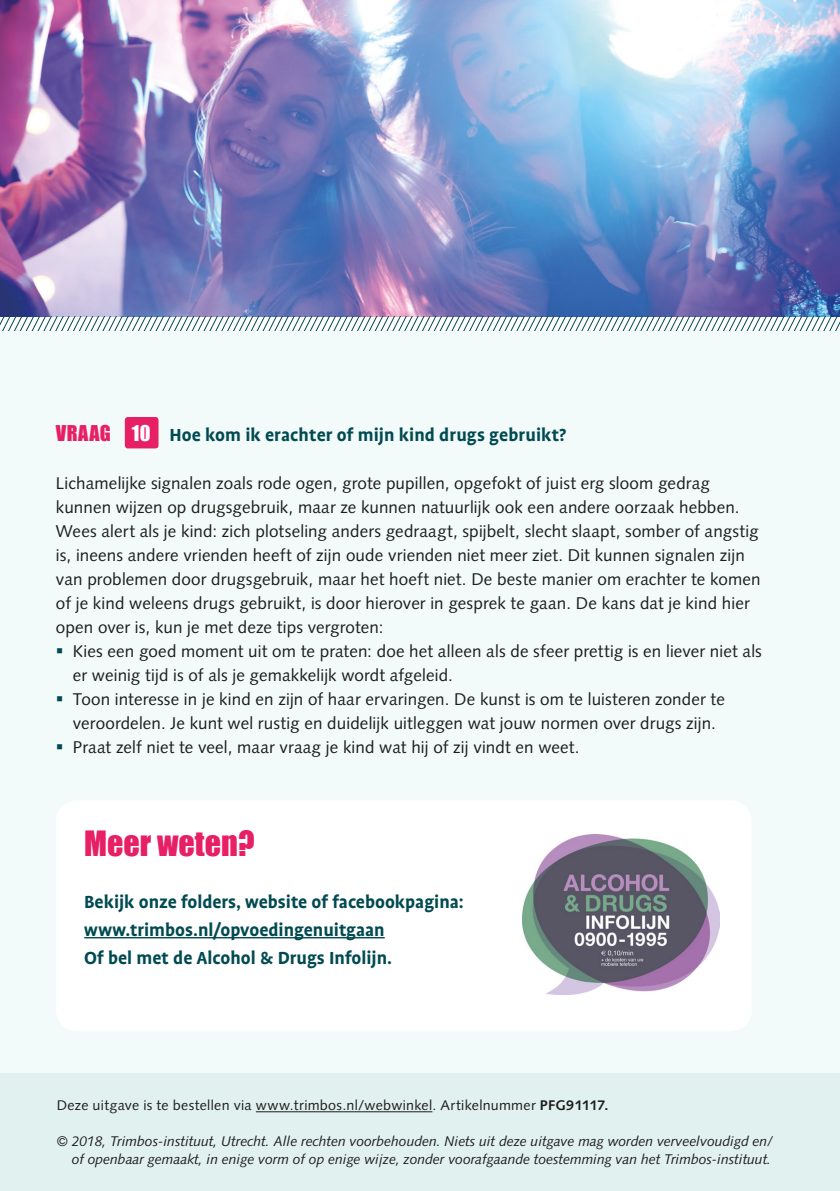
<style>
.page{position:relative;width:840px;height:1191px;background:#fff}
.page>*{position:absolute;margin:0;border:0;box-sizing:border-box;transform-origin:0 0}
.Kopje{font:32px "Impact";color:#e72065}
.Kopje-2{font:700 20px/28px "Profile OT";color:#004a51}
.Brood{font:700 20px "Profile OT";letter-spacing:.005em;color:#004a51}
.Brood-2{font:17px/24px "Syntax LT Std";letter-spacing:.01em;color:#1d1d1b}
.Brood-3{font:italic 14px/18px "Syntax LT Std";letter-spacing:-.005em;color:#1d1d1b;text-align:right}
.Brood-4{font:14px "Syntax LT Std";letter-spacing:.02em;color:#1d1d1b}
.s1{font-family:"Impact";font-weight:400;color:#e72065}
.s2{font-family:"Impact";font-weight:400;color:#fff}
.s3{color:#004a51}
.s4{font-weight:700}
</style>
<div class="page">
<hr style="left:839px;top:330px;width:1px;height:861px;background:#f3fafa">
<div style="left:0;top:330px;width:839px;height:861px;background:#f3fafa"></div>
<div style="left:125px;top:417px;width:33px;height:31px;background:#e72065;border-radius:3px"></div>
<img style="left:0;top:0;width:839px;height:316px">
<div style="left:0;top:1073px;width:839px;height:118px;background:#e1f1f0"></div>
<hr style="left:256px;top:1111px;width:176px;height:1px;background:#1d1d1b">
<svg style="left:0;top:316px;width:839px;height:14px"></svg>
<div style="left:56px;top:800px;width:695px;height:231px;background:#fff;border-radius:22px"></div>
<hr style="left:84px;top:937px;width:300px;height:1px;background:#004a51">
<img style="left:522px;top:834px;width:196px;height:160px">
<p class="Brood" style="left:56px;top:424px;width:511px"><span class="s1">VRAAG</span> <span class="s2">10</span> Hoe kom ik erachter of mijn kind drugs gebruikt?</p>
<p class="Brood-2" style="left:56px;top:471px;width:705px">Lichamelijke signalen zoals rode ogen, grote pupillen, opgefokt of juist erg sloom gedrag kunnen wijzen op drugsgebruik, maar ze kunnen natuurlijk ook een andere oorzaak hebben.<br>Wees alert als je kind: zich plotseling anders gedraagt, spijbelt, slecht slaapt, somber of angstig is, ineens andere vrienden heeft of zijn oude vrienden niet meer ziet. Dit kunnen signalen zijn van problemen door drugsgebruik, maar het hoeft niet. De beste manier om erachter te komen of je kind weleens drugs gebruikt, is door hierover in gesprek te gaan. De kans dat je kind hier open over is, kun je met deze tips vergroten:</p>
<p class="Brood-2" style="left:73px;top:639px;width:690px;text-indent:-17px"><span class="s3">▪</span> Kies een goed moment uit om te praten: doe het alleen als de sfeer prettig is en liever niet als er weinig tijd is of als je gemakkelijk wordt afgeleid.</p>
<p class="Brood-2" style="left:56px;top:687px;width:670px;text-align:center"><span class="s3">▪</span> Toon interesse in je kind en zijn of haar ervaringen. De kunst is om te luisteren zonder te veroordelen. Je kunt wel rustig en duidelijk uitleggen wat jouw normen over drugs zijn.</p>
<p class="Brood-2" style="left:56px;top:735px;width:525px"><span class="s3">▪</span> Praat zelf niet te veel, maar vraag je kind wat hij of zij vindt en weet.</p>
<p class="Kopje" style="left:84px;top:818px;width:172px">Meer weten?</p>
<p class="Kopje-2" style="left:84px;top:888px;width:381px">Bekijk onze folders, website of facebookpagina: www.trimbos.nl/opvoedingenuitgaan</p>
<p class="Kopje-2" style="left:84px;top:944px;width:309px">Of bel met de Alcohol &amp; Drugs Infolijn.</p>
<p class="Brood-4" style="left:57px;top:1097px;width:553px">Deze uitgave is te bestellen via www.trimbos.nl/webwinkel. Artikelnummer <span class="s4">PFG91117.</span></p>
<p class="Brood-3" style="left:57px;top:1132px;width:717px">© 2018, Trimbos-instituut, Utrecht. Alle rechten voorbehouden. Niets uit deze uitgave mag worden verveelvoudigd en/ of openbaar gemaakt, in enige vorm of op enige wijze, zonder voorafgaande toestemming van het Trimbos-instituut.</p>
</div>
